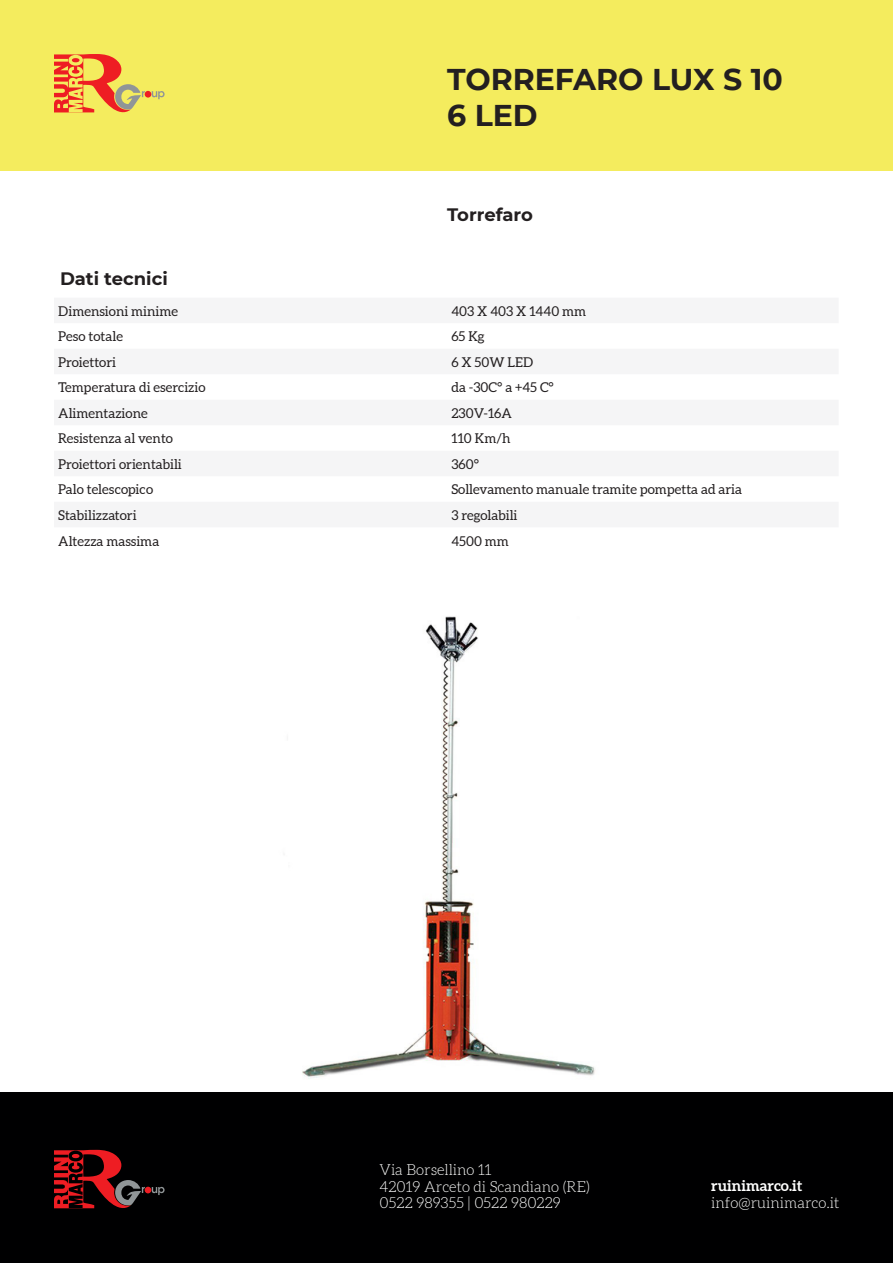
<style>
.page{position:relative;width:893px;height:1263px;background:#fff}
.page>*{position:absolute;margin:0;border:0;box-sizing:border-box;transform-origin:0 0}
.t1{font:700 30px "Montserrat";color:#231f20}
.t2{font:700 18px "Montserrat";color:#231f20}
.t3{font:300 15px/16.5px "Aleo";color:#fff}
.t4{font:700 15px "Aleo";color:#fff}
.t5{font:13.5px "Aleo";color:#231f20}
</style>
<div class="page">
<div style="left:0;top:0;width:893px;height:170px;background:#f4ec5e"></div>
<div style="left:0;top:1093px;width:893px;height:170px;background:#000001"></div>
<svg style="left:152px;top:91px;width:13px;height:8px"></svg>
<div style="left:145px;top:91px;width:6px;height:7px;background:#ee1d23;border-radius:50%"></div>
<svg style="left:54px;top:54px;width:91px;height:59px"></svg>
<svg style="left:54px;top:1150px;width:111px;height:59px"></svg>
<img style="left:302px;top:616px;width:293px;height:463px">
<p class="t1" style="left:447px;top:58px;width:337px">TORREFARO LUX S 10</p>
<p class="t1" style="left:447px;top:94px;width:92px">6 LED</p>
<p class="t2" style="left:447px;top:202px;width:87px">Torrefaro</p>
<p class="t2" style="left:60px;top:266px;width:109px">Dati tecnici</p>
<p class="t5" style="left:58px;top:303px;width:121px">Dimensioni minime</p>
<p class="t5" style="left:451px;top:303px;width:136px">403 X 403 X 1440 mm</p>
<p class="t5" style="left:58px;top:329px;width:66px">Peso totale</p>
<p class="t5" style="left:451px;top:329px;width:35px">65 Kg</p>
<p class="t5" style="left:58px;top:354px;width:59px">Proiettori</p>
<p class="t5" style="left:451px;top:354px;width:83px">6 X 50W LED</p>
<p class="t5" style="left:58px;top:380px;width:149px">Temperatura di esercizio</p>
<p class="t5" style="left:451px;top:380px;width:104px">da -30C° a +45 C°</p>
<p class="t5" style="left:58px;top:405px;width:91px">Alimentazione</p>
<p class="t5" style="left:451px;top:405px;width:62px">230V-16A</p>
<p class="t5" style="left:58px;top:431px;width:116px">Resistenza al vento</p>
<p class="t5" style="left:451px;top:431px;width:61px">110 Km/h</p>
<p class="t5" style="left:58px;top:456px;width:125px">Proiettori orientabili</p>
<p class="t5" style="left:451px;top:456px;width:29px">360°</p>
<p class="t5" style="left:58px;top:482px;width:96px">Palo telescopico</p>
<p class="t5" style="left:451px;top:482px;width:292px">Sollevamento manuale tramite pompetta ad aria</p>
<p class="t5" style="left:58px;top:507px;width:80px">Stabilizzatori</p>
<p class="t5" style="left:451px;top:507px;width:68px">3 regolabili</p>
<p class="t5" style="left:58px;top:533px;width:103px">Altezza massima</p>
<p class="t5" style="left:451px;top:533px;width:59px">4500 mm</p>
<p class="t3" style="left:380px;top:1163px;width:212px">Via Borsellino 11<br>42019 Arceto di Scandiano (RE)<br>0522 989355 | 0522 980229</p>
<p class="t4" style="left:711px;top:1176px;width:93px">ruinimarco.it</p>
<p class="t3" style="left:711px;top:1195px;width:130px">info@ruinimarco.it</p>
</div>
